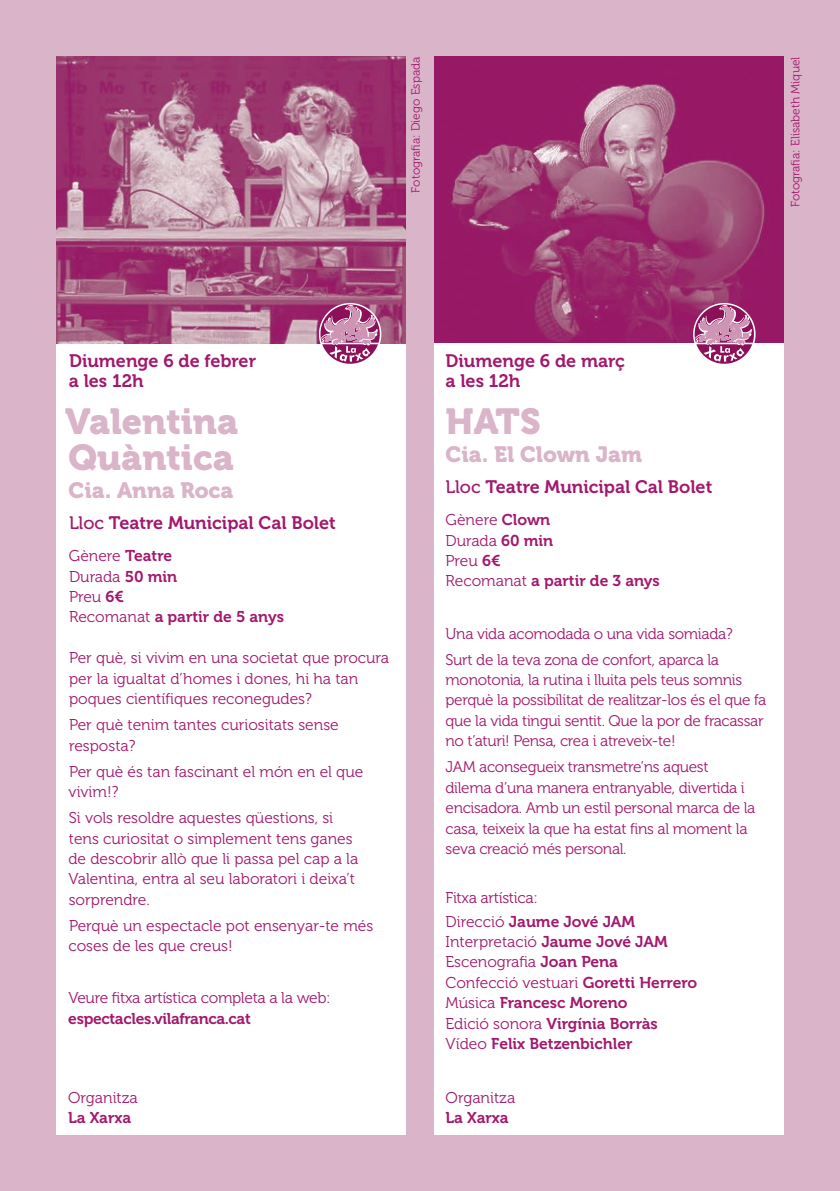
<style>
.page{position:relative;width:840px;height:1191px;background:#fff}
.page>*{position:absolute;margin:0;border:0;box-sizing:border-box;transform-origin:0 0}
.t1{font:36px/36px "Museo 900";color:#dab4c9}
.t2{font:22px "Museo 900";color:#dab4c9}
.t3{font:18px/20px "Museo 700";color:#a2186d}
.t4{font:15.6px/20.4px "Museo 300";color:#a2186d}
.t5{font:15.6px/20.4px "Museo 700";color:#a2186d}
.t6{font:15.6px "Museo 300";letter-spacing:-.02em;color:#a2186d}
.t7{font:15.6px "Museo 700";letter-spacing:-.02em;color:#a2186d}
.t8{font:15.4px/20.4px "Museo 300";letter-spacing:-.02em;color:#a2186d}
.t9{font:12px "Museo 300";color:#a2186d}
.s1{font-family:"Museo 500"}
.s2{font-family:"Museo 700"}
.s3{font-family:"Museo 300"}
</style>
<div class="page">
<div style="left:0;top:0;width:839px;height:1191px;background:#dab4c9"></div>
<div style="left:434px;top:342px;width:348px;height:792px;background:#fff"></div>
<img style="left:434px;top:57px;width:348px;height:285px">
<div style="left:57px;top:342px;width:348px;height:792px;background:#fff"></div>
<img style="left:57px;top:57px;width:348px;height:286px">
<svg style="left:319px;top:303px;width:62px;height:61px"></svg>
<svg style="left:692px;top:303px;width:63px;height:61px"></svg>
<p class="t9" style="left:409px;top:192px;width:137px;rotate:-90deg">Fotografia: Diego Espada</p>
<p class="t9" style="left:788px;top:207px;width:152px;rotate:-90deg">Fotografia: Elisabeth Miquel</p>
<p class="t3" style="left:69px;top:351px;width:189px">Diumenge 6 de febrer a les 12h</p>
<h1 class="t1" style="left:65px;top:404px;width:174px">Valentina<br>Quàntica</h1>
<h2 class="t2" style="left:69px;top:478px;width:166px">Cia. Anna Roca</h2>
<p class="t3" style="left:69px;top:513px;width:268px"><span class="s1">Lloc</span> Teatre Municipal Cal Bolet</p>
<p class="t4" style="left:69px;top:546px;width:110px">Gènere <span class="s2">Teatre<br></span>Durada <span class="s2">50 min<br></span>Preu <span class="s2">6€</span></p>
<p class="t5" style="left:69px;top:607px;width:216px"><span class="s3">Recomanat</span> a partir de 5 anys</p>
<p class="t4" style="left:69px;top:648px;width:321px">Per què, si vivim en una societat que procura per la igualtat d’homes i dones, hi ha tan poques científiques reconegudes?</p>
<p class="t4" style="left:69px;top:715px;width:271px">Per què tenim tantes curiositats sense resposta?</p>
<p class="t4" style="left:69px;top:761px;width:296px">Per què és tan fascinant el món en el que vivim!?</p>
<p class="t4" style="left:68px;top:808px;width:291px">Si vols resoldre aquestes qüestions, si tens curiositat o simplement tens ganes de descobrir allò que li passa pel cap a la Valentina, entra al seu laboratori i deixa’t sorprendre.</p>
<p class="t4" style="left:68px;top:915px;width:306px">Perquè un espectacle pot ensenyar-te més coses de les que creus!</p>
<p class="t6" style="left:68px;top:989px;width:264px">Veure fitxa artística completa a la web:</p>
<p class="t7" style="left:68px;top:1009px;width:184px">espectacles.vilafranca.cat</p>
<p class="t4" style="left:68px;top:1087px;width:71px">Organitza</p>
<p class="t5" style="left:68px;top:1107px;width:65px">La Xarxa</p>
<p class="t3" style="left:445px;top:351px;width:181px">Diumenge 6 de març a les 12h</p>
<h1 class="t1" style="left:445px;top:404px;width:97px">HATS</h1>
<h2 class="t2" style="left:445px;top:442px;width:198px">Cia. El Clown Jam</h2>
<p class="t3" style="left:445px;top:477px;width:268px"><span class="s1">Lloc</span> Teatre Municipal Cal Bolet</p>
<p class="t4" style="left:445px;top:510px;width:109px">Gènere <span class="s2">Clown<br></span>Durada <span class="s2">60 min<br></span>Preu <span class="s2">6€</span></p>
<p class="t5" style="left:445px;top:571px;width:216px"><span class="s3">Recomanat</span> a partir de 3 anys</p>
<p class="t8" style="left:445px;top:620px;width:288px;line-height:26px">Una vida acomodada o una vida somiada?<br>Surt de la teva zona de confort, aparca la</p>
<p class="t8" style="left:445px;top:670px;width:322px">monotonia, la rutina i lluita pels teus somnis perquè la possibilitat de realitzar-los és el que fa que la vida tingui sentit. Que la por de fracassar no t’aturi! Pensa, crea i atreveix-te!</p>
<p class="t8" style="left:445px;top:757px;width:311px">JAM aconsegueix transmetre’ns aquest dilema d’una manera entranyable, divertida i encisadora. Amb un estil personal marca de la casa, teixeix la que ha estat fins al moment la seva creació més personal.</p>
<p class="t6" style="left:445px;top:889px;width:94px">Fitxa artística:</p>
<p class="t5" style="left:445px;top:911px;width:191px"><span class="s3">Direcció</span> Jaume Jové JAM</p>
<p class="t4" style="left:445px;top:931px;width:253px">Interpretació <span class="s2">Jaume Jové JAM<br></span>Escenografia <span class="s2">Joan Pena<br></span>Confecció vestuari <span class="s2">Goretti Herrero</span></p>
<p class="t5" style="left:445px;top:992px;width:214px"><span class="s3">Música</span> Francesc Moreno<br><span class="s3">Edició sonora</span> Virgínia Borràs<br><span class="s3">Vídeo</span> Felix Betzenbichler</p>
<p class="t4" style="left:445px;top:1087px;width:71px">Organitza</p>
<p class="t5" style="left:445px;top:1107px;width:65px">La Xarxa</p>
</div>
